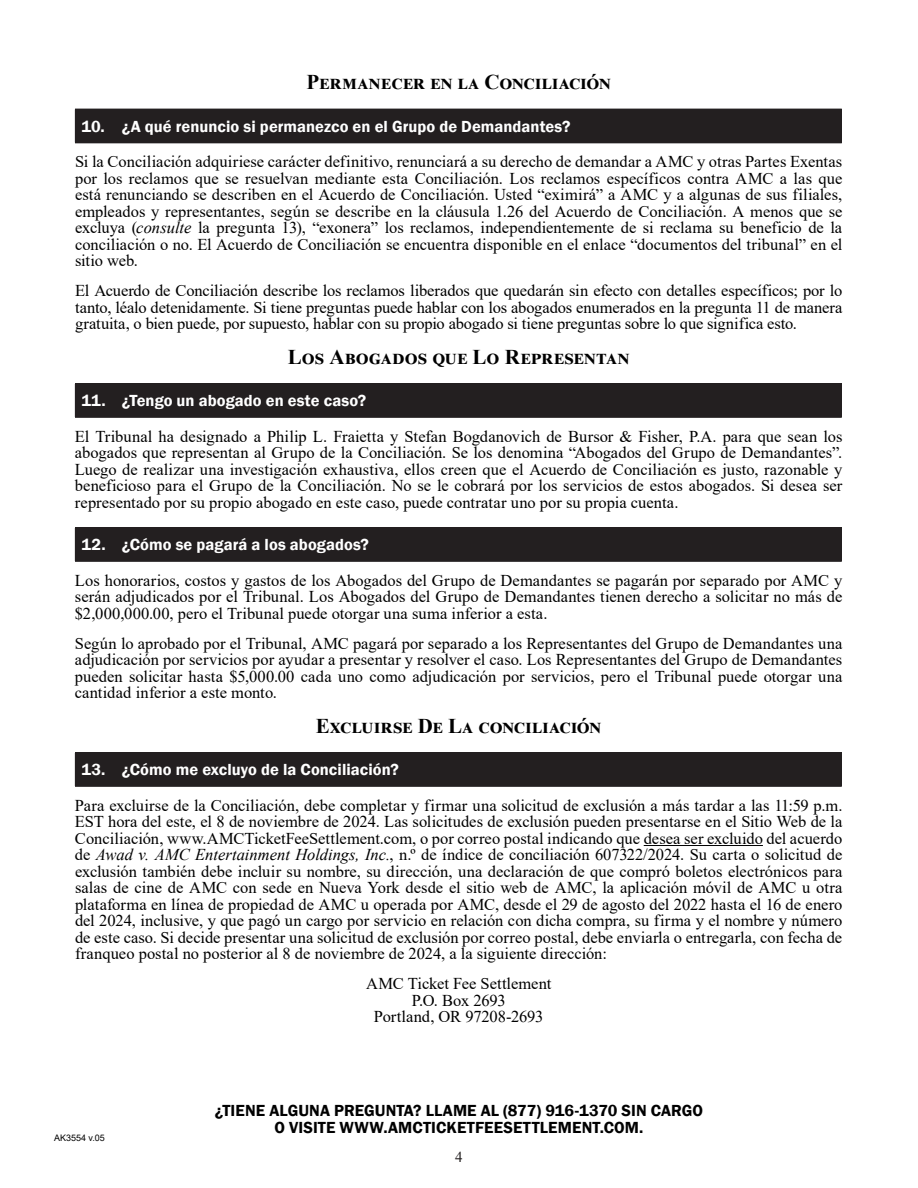
<style>
.page{position:relative;width:918px;height:1188px;background:#fff}
.page>*{position:absolute;margin:0;border:0;box-sizing:border-box;transform-origin:0 0}
.First_Page_Header{font:700 21px "Times New Roman";letter-spacing:.005em;color:#000}
.Body_Copy{font:700 21px "Times New Roman";letter-spacing:.02em;color:#000}
.Body_Copy-2{font:16.5px/16.5px "Times New Roman";color:#000;text-align:justify}
.t1{font:600 16.5px "Franklin Gothic";letter-spacing:.005em;color:#fff}
.t2{font:600 16.5px/16.5px "Franklin Gothic";letter-spacing:.005em;color:#000;text-align:center}
.t3{font:15px "Times New Roman";color:#231f20}
.t4{font:9px "Arial";color:#000}
.s1{font-style:italic}
</style>
<div class="page">
<hr style="left:644px;top:845px;width:119px;height:1px;background:#000">
<div style="left:75px;top:109px;width:766px;height:34px;background:#231f20"></div>
<hr style="left:841px;top:109px;width:1px;height:33px;background:#231f20">
<hr style="left:75px;top:142px;width:767px;height:1px;background:#231f20">
<div style="left:75px;top:384px;width:766px;height:33px;background:#231f20"></div>
<hr style="left:75px;top:383px;width:767px;height:1px;background:#231f20">
<hr style="left:841px;top:384px;width:1px;height:33px;background:#231f20">
<hr style="left:75px;top:417px;width:767px;height:1px;background:#231f20">
<div style="left:75px;top:528px;width:766px;height:33px;background:#231f20"></div>
<hr style="left:75px;top:527px;width:767px;height:1px;background:#231f20">
<hr style="left:841px;top:528px;width:1px;height:33px;background:#231f20">
<hr style="left:75px;top:561px;width:767px;height:1px;background:#231f20">
<div style="left:75px;top:753px;width:766px;height:33px;background:#231f20"></div>
<hr style="left:75px;top:752px;width:767px;height:1px;background:#231f20">
<hr style="left:841px;top:753px;width:1px;height:33px;background:#231f20">
<hr style="left:75px;top:786px;width:767px;height:1px;background:#231f20">
<p class="Body_Copy" style="left:306px;top:67px;width:306px">Permanecer en la Conciliación</p>
<p class="t1" style="left:81px;top:116px;width:491px">10. ¿A qué renuncio si permanezco en el Grupo de Demandantes?</p>
<p class="Body_Copy-2" style="left:75px;top:153px;width:769px">Si la Conciliación adquiriese carácter definitivo, renunciará a su derecho de demandar a AMC y otras Partes Exentas por los reclamos que se resuelvan mediante esta Conciliación. Los reclamos específicos contra AMC a las que está renunciando se describen en el Acuerdo de Conciliación. Usted “eximirá” a AMC y a algunas de sus filiales, empleados y representantes, según se describe en la cláusula 1.26 del Acuerdo de Conciliación. A menos que se excluya (<span class="s1">consulte</span> la pregunta 13), “exonera” los reclamos, independientemente de si reclama su beneficio de la conciliación o no. El Acuerdo de Conciliación se encuentra disponible en el enlace “documentos del tribunal” en el sitio web.</p>
<p class="Body_Copy-2" style="left:75px;top:282px;width:769px">El Acuerdo de Conciliación describe los reclamos liberados que quedarán sin efecto con detalles específicos; por lo tanto, léalo detenidamente. Si tiene preguntas puede hablar con los abogados enumerados en la pregunta 11 de manera gratuita, o bien puede, por supuesto, hablar con su propio abogado si tiene preguntas sobre lo que significa esto.</p>
<p class="First_Page_Header" style="left:288px;top:342px;width:343px">Los Abogados que Lo Representan</p>
<p class="t1" style="left:81px;top:391px;width:286px">11. ¿Tengo un abogado en este caso?</p>
<p class="Body_Copy-2" style="left:75px;top:427px;width:769px">El Tribunal ha designado a Philip L. Fraietta y Stefan Bogdanovich de Bursor &amp; Fisher, P.A. para que sean los abogados que representan al Grupo de la Conciliación. Se los denomina “Abogados del Grupo de Demandantes”.<br>Luego de realizar una investigación exhaustiva, ellos creen que el Acuerdo de Conciliación es justo, razonable y beneficioso para el Grupo de la Conciliación. No se le cobrará por los servicios de estos abogados. Si desea ser representado por su propio abogado en este caso, puede contratar uno por su propia cuenta.</p>
<p class="t1" style="left:81px;top:535px;width:289px">12. ¿Cómo se pagará a los abogados?</p>
<p class="Body_Copy-2" style="left:75px;top:571px;width:769px">Los honorarios, costos y gastos de los Abogados del Grupo de Demandantes se pagarán por separado por AMC y serán adjudicados por el Tribunal. Los Abogados del Grupo de Demandantes tienen derecho a solicitar no más de $2,000,000.00, pero el Tribunal puede otorgar una suma inferior a esta.</p>
<p class="Body_Copy-2" style="left:75px;top:634px;width:769px">Según lo aprobado por el Tribunal, AMC pagará por separado a los Representantes del Grupo de Demandantes una adjudicación por servicios por ayudar a presentar y resolver el caso. Los Representantes del Grupo de Demandantes pueden solicitar hasta $5,000.00 cada uno como adjudicación por servicios, pero el Tribunal puede otorgar una cantidad inferior a este monto.</p>
<p class="First_Page_Header" style="left:316px;top:711px;width:287px">Excluirse De La conciliación</p>
<p class="t1" style="left:81px;top:760px;width:319px">13. ¿Cómo me excluyo de la Conciliación?</p>
<p class="Body_Copy-2" style="left:75px;top:796px;width:769px">Para excluirse de la Conciliación, debe completar y firmar una solicitud de exclusión a más tardar a las 11:59 p.m.<br>EST hora del este, el 8 de noviembre de 2024. Las solicitudes de exclusión pueden presentarse en el Sitio Web de la Conciliación, www.AMCTicketFeeSettlement.com, o por correo postal indicando que desea ser excluido del acuerdo de <span class="s1">Awad v. AMC Entertainment Holdings, Inc.</span>, n.º de índice de conciliación 607322/2024. Su carta o solicitud de exclusión también debe incluir su nombre, su dirección, una declaración de que compró boletos electrónicos para salas de cine de AMC con sede en Nueva York desde el sitio web de AMC, la aplicación móvil de AMC u otra plataforma en línea de propiedad de AMC u operada por AMC, desde el 29 de agosto del 2022 hasta el 16 de enero del 2024, inclusive, y que pagó un cargo por servicio en relación con dicha compra, su firma y el nombre y número de este caso. Si decide presentar una solicitud de exclusión por correo postal, debe enviarla o entregarla, con fecha de franqueo postal no posterior al 8 de noviembre de 2024, a la siguiente dirección:</p>
<p class="Body_Copy-2" style="left:366px;top:975px;width:187px">AMC Ticket Fee Settlement</p>
<p class="Body_Copy-2" style="left:412px;top:991px;width:95px">P.O. Box 2693</p>
<p class="Body_Copy-2" style="left:374px;top:1008px;width:171px">Portland, OR 97208-2693</p>
<p class="t4" style="left:54px;top:1131px;width:52px">AK3554 v.05</p>
<p class="t2" style="left:215px;top:1103px;width:490px">¿TIENE ALGUNA PREGUNTA? LLAME AL (877) 916-1370 SIN CARGO<br>O VISITE WWW.AMCTICKETFEESETTLEMENT.COM.</p>
<p class="t3" style="left:455px;top:1146px;width:9px">4</p>
</div>
